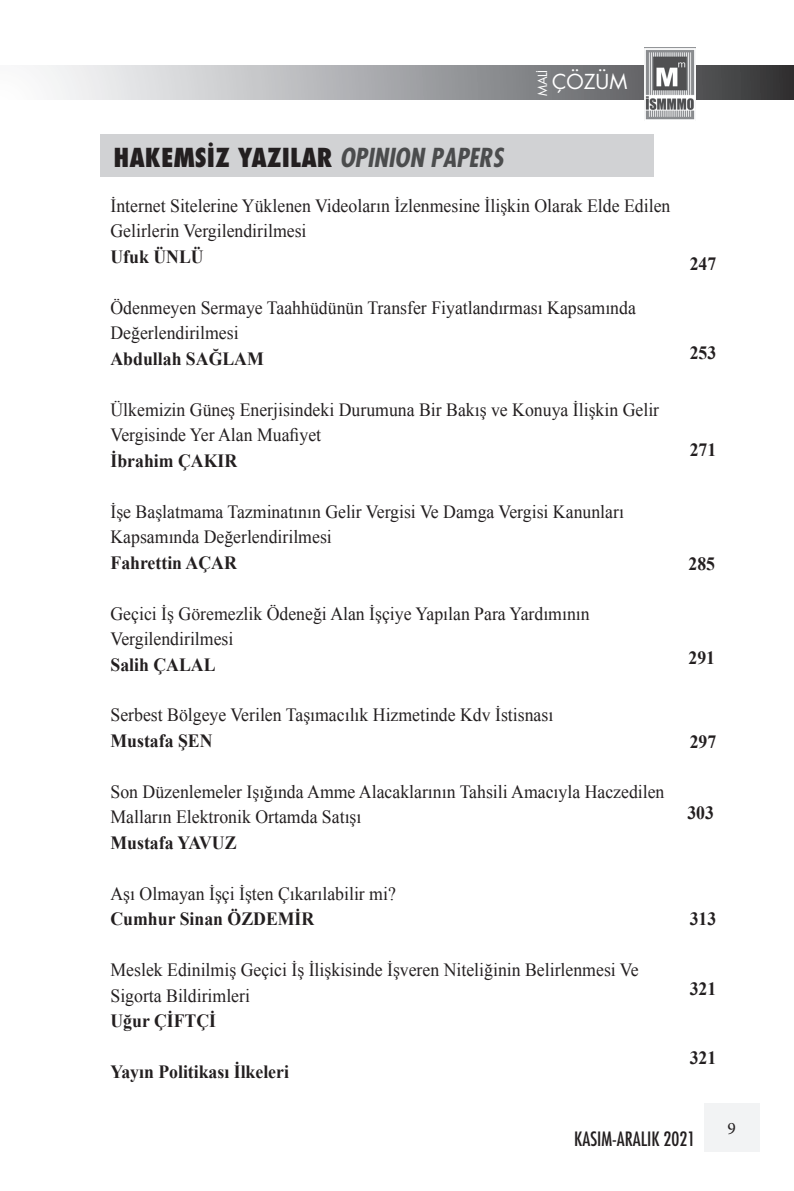
<style>
.page{position:relative;width:794px;height:1191px;background:#fff}
.page>*{position:absolute;margin:0;border:0;box-sizing:border-box;transform-origin:0 0}
.t1{font:25.55px "Futura Cond Black Tr";color:#231f20}
.t2{font:20.12px "Futura Book Tr";color:#fff}
.t3{font:19.25px "Futura Cond Nr Tr";color:#231f20}
.t4{font:18.72px/25.6px "Times New Roman";color:#231f20;scale:.95 1}
.t5{font:700 18.72px "Times New Roman";color:#231f20;scale:.95 1}
.t6{font:17.5px "Minion Pro";color:#231f20}
.t7{font:12.25px "Futura Book Tr";color:#fff}
.s1{font-family:"Futura Cond Bold Ita Tr";color:#4b4c4d}
</style>
<div class="page">
<div style="left:0;top:65px;width:794px;height:35px;background:linear-gradient(to right,#fff,#3c3d3f)"></div>
<img style="left:644px;top:47px;width:51px;height:73px">
<div style="left:704px;top:1103px;width:55px;height:48px;background:#f2f3f4"></div>
<div style="left:100px;top:134px;width:554px;height:43px;background:#d1d2d4"></div>
<p class="t7" style="left:534px;top:96px;width:27px;rotate:-90deg">MALİ</p>
<p class="t2" style="left:552px;top:68px;width:77px">ÇÖZÜM</p>
<p class="t1" style="left:113px;top:141px;width:391px">HAKEMSİZ YAZILAR <span class="s1">OPINION PAPERS</span></p>
<p class="t4" style="left:110px;top:193px;width:591px">İnternet Sitelerine Yüklenen Videoların İzlenmesine İlişkin Olarak Elde Edilen<br>Gelirlerin Vergilendirilmesi</p>
<p class="t5" style="left:110px;top:244px;width:100px">Ufuk ÜNLÜ</p>
<p class="t4" style="left:110px;top:294px;width:554px">Ödenmeyen Sermaye Taahhüdünün Transfer Fiyatlandırması Kapsamında<br>Değerlendirilmesi</p>
<p class="t5" style="left:110px;top:345px;width:163px">Abdullah SAĞLAM</p>
<p class="t4" style="left:110px;top:396px;width:579px">Ülkemizin Güneş Enerjisindeki Durumuna Bir Bakış ve Konuya İlişkin Gelir<br>Vergisinde Yer Alan Muafiyet</p>
<p class="t5" style="left:110px;top:447px;width:135px">İbrahim ÇAKIR</p>
<p class="t4" style="left:110px;top:498px;width:542px">İşe Başlatmama Tazminatının Gelir Vergisi Ve Damga Vergisi Kanunları<br>Kapsamında Değerlendirilmesi</p>
<p class="t5" style="left:110px;top:549px;width:134px">Fahrettin AÇAR</p>
<p class="t4" style="left:110px;top:600px;width:506px">Geçici İş Göremezlik Ödeneği Alan İşçiye Yapılan Para Yardımının<br>Vergilendirilmesi</p>
<p class="t5" style="left:110px;top:651px;width:112px">Salih ÇALAL</p>
<p class="t4" style="left:110px;top:702px;width:467px">Serbest Bölgeye Verilen Taşımacılık Hizmetinde Kdv İstisnası</p>
<p class="t5" style="left:110px;top:727px;width:109px">Mustafa ŞEN</p>
<p class="t4" style="left:110px;top:778px;width:584px">Son Düzenlemeler Işığında Amme Alacaklarının Tahsili Amacıyla Haczedilen<br>Malların Elektronik Ortamda Satışı</p>
<p class="t5" style="left:110px;top:829px;width:134px">Mustafa YAVUZ</p>
<p class="t4" style="left:110px;top:880px;width:302px">Aşı Olmayan İşçi İşten Çıkarılabilir mi?</p>
<p class="t5" style="left:110px;top:906px;width:216px">Cumhur Sinan ÖZDEMİR</p>
<p class="t4" style="left:110px;top:957px;width:557px">Meslek Edinilmiş Geçici İş İlişkisinde İşveren Niteliğinin Belirlenmesi Ve<br>Sigorta Bildirimleri</p>
<p class="t5" style="left:110px;top:1008px;width:112px">Uğur ÇIFTÇI</p>
<p class="t5" style="left:110px;top:1059px;width:189px">Yayın Politikası İlkeleri</p>
<p class="t5" style="left:690px;top:251px;width:30px">247</p>
<p class="t5" style="left:690px;top:339px;width:30px">253</p>
<p class="t5" style="left:690px;top:437px;width:30px">271</p>
<p class="t5" style="left:688px;top:551px;width:30px">285</p>
<p class="t5" style="left:688px;top:645px;width:30px">291</p>
<p class="t5" style="left:690px;top:728px;width:30px">297</p>
<p class="t5" style="left:687px;top:800px;width:30px">303</p>
<p class="t5" style="left:690px;top:906px;width:30px">313</p>
<p class="t5" style="left:690px;top:975px;width:30px">321</p>
<p class="t5" style="left:690px;top:1045px;width:30px">321</p>
<p class="t3" style="left:574px;top:1126px;width:123px">KASIM-ARALIK 2021</p>
<p class="t6" style="left:727px;top:1116px;width:10px">9</p>
</div>
